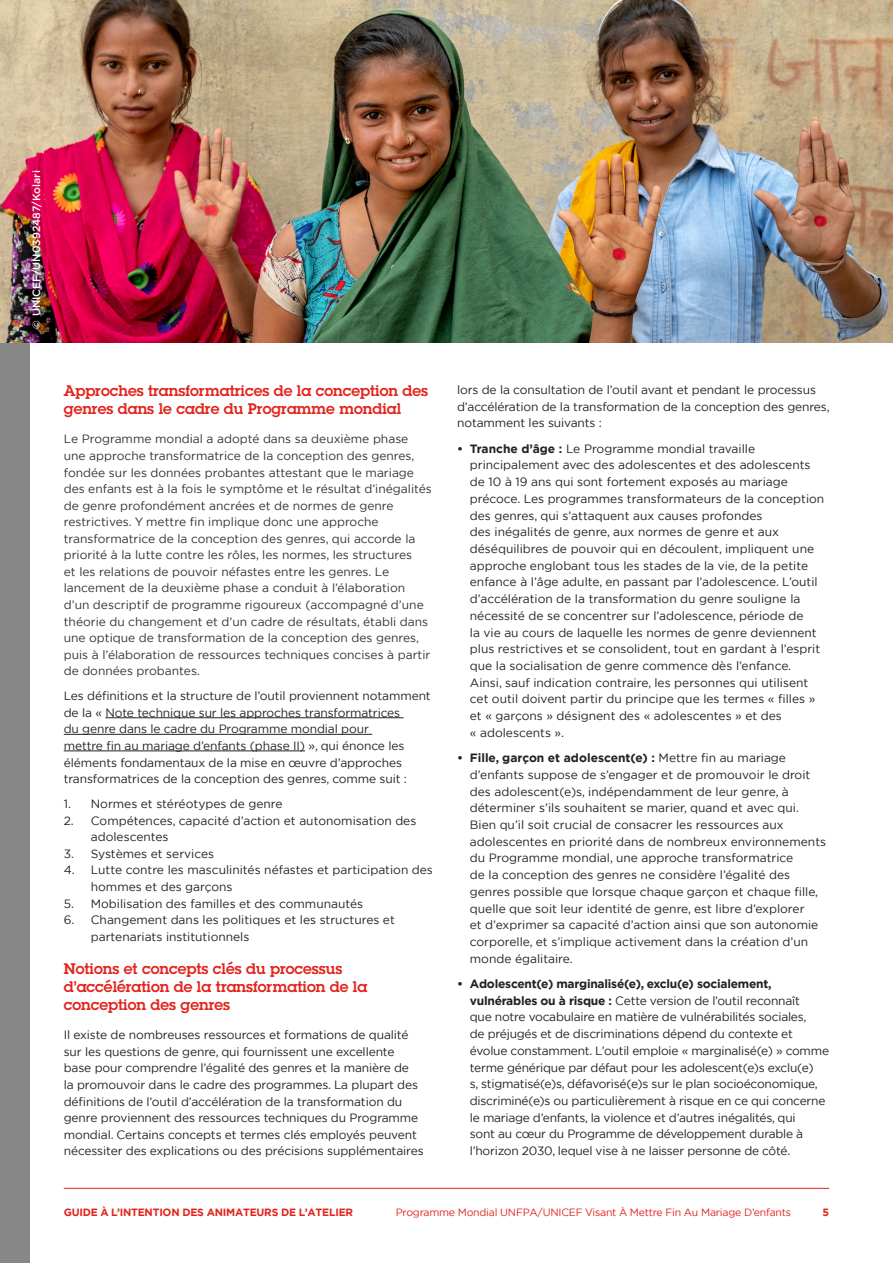
<style>
.page{position:relative;width:893px;height:1263px;background:#fff}
.page>*{position:absolute;margin:0;border:0;box-sizing:border-box;transform-origin:0 0}
.t1{font:600 15px/18px "Lubalin Graph Std";color:#e2241d}
.t2{font:12px/16.6px "Gotham";letter-spacing:-.01em;color:#222}
.t3{font:12px/16.5px "Gotham";color:#333}
.t4{font:10.5px "Gotham";letter-spacing:-.02em;color:#e2241d}
.t5{font:700 10.5px "Gotham";letter-spacing:-.02em;color:#e2241d}
.t6{font:500 10.5px "Gotham";letter-spacing:.01em;color:#fff}
.s1{font-weight:700}
</style>
<div class="page">
<div style="left:0;top:17px;width:30px;height:1246px;background:#878787"></div>
<hr style="left:64px;top:1188px;width:765px;height:1px;background:#e2241d">
<hr style="left:105px;top:717px;width:299px;height:1px;background:#222">
<hr style="left:64px;top:734px;width:308px;height:1px;background:#222">
<hr style="left:64px;top:750px;width:241px;height:1px;background:#222">
<img style="left:0;top:0;width:893px;height:342px">
<p class="t6" style="left:30px;top:329px;width:160px;rotate:-90deg">© UNICEF/UN0392487/Kolari</p>
<p class="t1" style="left:64px;top:381px;width:366px">Approches transformatrices de la conception des genres dans le cadre du Programme mondial</p>
<p class="t3" style="left:64px;top:431px;width:370px">Le Programme mondial a adopté dans sa deuxième phase une approche transformatrice de la conception des genres, fondée sur les données probantes attestant que le mariage des enfants est à la fois le symptôme et le résultat d’inégalités de genre profondément ancrées et de normes de genre restrictives. Y mettre fin implique donc une approche transformatrice de la conception des genres, qui accorde la priorité à la lutte contre les rôles, les normes, les structures<br>et les relations de pouvoir néfastes entre les genres. Le lancement de la deuxième phase a conduit à l’élaboration d’un descriptif de programme rigoureux (accompagné d’une théorie du changement et d’un cadre de résultats, établi dans une optique de transformation de la conception des genres, puis à l’élaboration de ressources techniques concises à partir de données probantes.</p>
<p class="t2" style="left:64px;top:688px;width:368px">Les définitions et la structure de l’outil proviennent notamment de la « Note technique sur les approches transformatrices<br>du genre dans le cadre du Programme mondial pour<br>mettre fin au mariage d’enfants (phase II) », qui énonce les éléments fondamentaux de la mise en œuvre d’approches transformatrices de la conception des genres, comme suit :</p>
<p class="t2" style="left:64px;top:795px;width:220px">1. Normes et stéréotypes de genre</p>
<p class="t2" style="left:91px;top:812px;width:327px;text-indent:-27px">2. Compétences, capacité d’action et autonomisation des adolescentes</p>
<p class="t2" style="left:64px;top:845px;width:152px">3. Systèmes et services</p>
<p class="t2" style="left:91px;top:862px;width:344px;text-indent:-27px">4. Lutte contre les masculinités néfastes et participation des hommes et des garçons</p>
<p class="t2" style="left:64px;top:895px;width:301px">5. Mobilisation des familles et des communautés</p>
<p class="t2" style="left:91px;top:911px;width:306px;text-indent:-27px">6. Changement dans les politiques et les structures et partenariats institutionnels</p>
<p class="t1" style="left:64px;top:959px;width:305px">Notions et concepts clés du processus d’accélération de la transformation de la conception des genres</p>
<p class="t2" style="left:64px;top:1026px;width:361px">Il existe de nombreuses ressources et formations de qualité sur les questions de genre, qui fournissent une excellente base pour comprendre l’égalité des genres et la manière de<br>la promouvoir dans le cadre des programmes. La plupart des définitions de l’outil d’accélération de la transformation du genre proviennent des ressources techniques du Programme mondial. Certains concepts et termes clés employés peuvent nécessiter des explications ou des précisions supplémentaires</p>
<p class="t2" style="left:457px;top:381px;width:374px">lors de la consultation de l’outil avant et pendant le processus d’accélération de la transformation de la conception des genres, notamment les suivants :</p>
<p class="t2" style="left:470px;top:440px;width:356px;text-indent:-13px"><span class="s1">• Tranche d’âge :</span> Le Programme mondial travaille principalement avec des adolescentes et des adolescents de 10 à 19 ans qui sont fortement exposés au mariage précoce. Les programmes transformateurs de la conception des genres, qui s’attaquent aux causes profondes<br>des inégalités de genre, aux normes de genre et aux déséquilibres de pouvoir qui en découlent, impliquent une approche englobant tous les stades de la vie, de la petite enfance à l’âge adulte, en passant par l’adolescence. L’outil d’accélération de la transformation du genre souligne la nécessité de se concentrer sur l’adolescence, période de<br>la vie au cours de laquelle les normes de genre deviennent plus restrictives et se consolident, tout en gardant à l’esprit que la socialisation de genre commence dès l’enfance.<br>Ainsi, sauf indication contraire, les personnes qui utilisent cet outil doivent partir du principe que les termes « filles » et « garçons » désignent des « adolescentes » et des<br>« adolescents ».</p>
<p class="t2" style="left:470px;top:749px;width:358px;text-indent:-13px"><span class="s1">• Fille, garçon et adolescent(e) :</span> Mettre fin au mariage d’enfants suppose de s’engager et de promouvoir le droit des adolescent(e)s, indépendamment de leur genre, à déterminer s’ils souhaitent se marier, quand et avec qui.<br>Bien qu’il soit crucial de consacrer les ressources aux adolescentes en priorité dans de nombreux environnements du Programme mondial, une approche transformatrice<br>de la conception des genres ne considère l’égalité des genres possible que lorsque chaque garçon et chaque fille, quelle que soit leur identité de genre, est libre d’explorer<br>et d’exprimer sa capacité d’action ainsi que son autonomie corporelle, et s’implique activement dans la création d’un monde égalitaire.</p>
<p class="t2" style="left:470px;top:975px;width:361px;text-indent:-13px"><span class="s1">• Adolescent(e) marginalisé(e), exclu(e) socialement, vulnérables ou à risque :</span> Cette version de l’outil reconnaît<br>que notre vocabulaire en matière de vulnérabilités sociales,<br>de préjugés et de discriminations dépend du contexte et évolue constamment. L’outil emploie « marginalisé(e) » comme terme générique par défaut pour les adolescent(e)s exclu(e)<br>s, stigmatisé(e)s, défavorisé(e)s sur le plan socioéconomique, discriminé(e)s ou particulièrement à risque en ce qui concerne le mariage d’enfants, la violence et d’autres inégalités, qui<br>sont au cœur du Programme de développement durable à l’horizon 2030, lequel vise à ne laisser personne de côté.</p>
<p class="t5" style="left:64px;top:1205px;width:291px">GUIDE À L’INTENTION DES ANIMATEURS DE L’ATELIER</p>
<p class="t4" style="left:396px;top:1206px;width:397px">Programme Mondial UNFPA/UNICEF Visant À Mettre Fin Au Mariage D’enfants</p>
<p class="t5" style="left:823px;top:1205px;width:8px">5</p>
</div>
